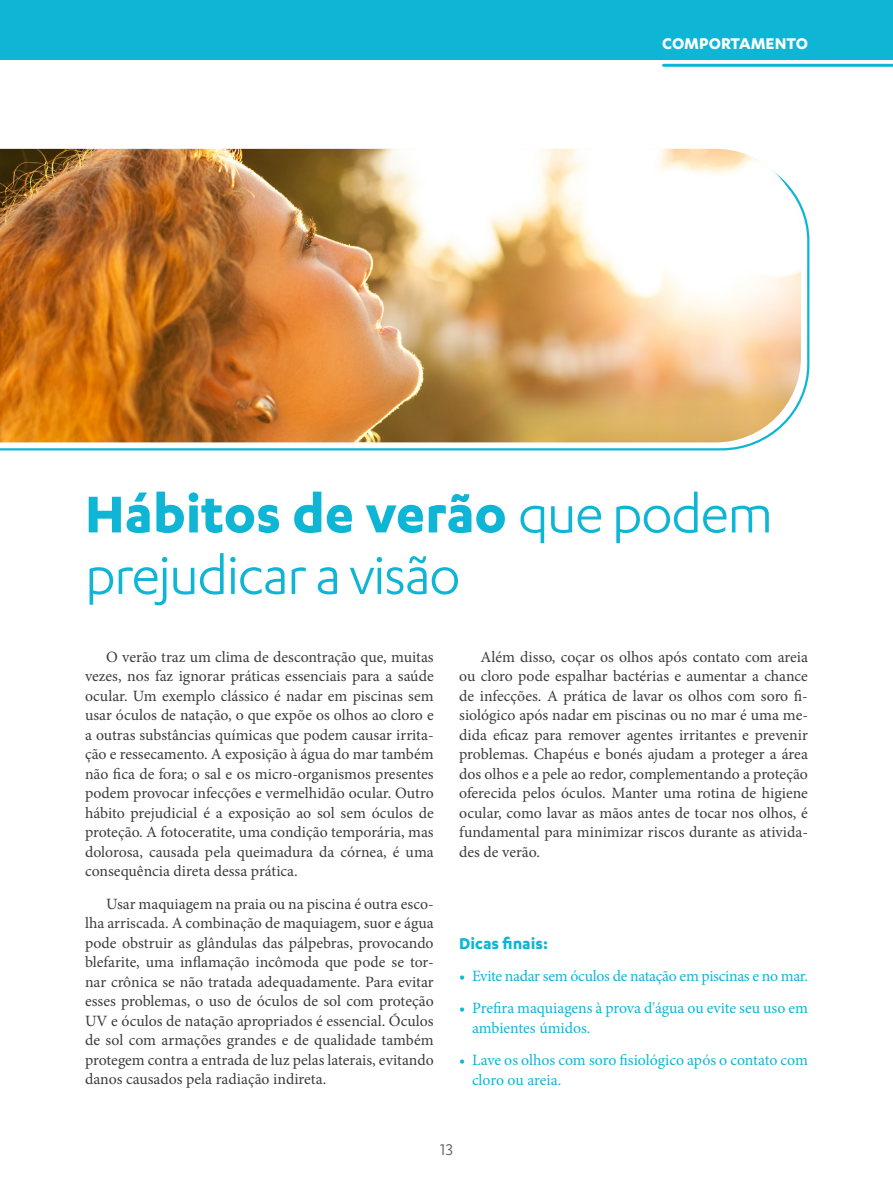
<style>
.page{position:relative;width:893px;height:1191px;background:#fff}
.page>*{position:absolute;margin:0;border:0;box-sizing:border-box;transform-origin:0 0}
.t1{font:60px/61.5px "Karbon";letter-spacing:-.025em;color:#0fb5d5}
.t2{font:700 18px "Karbon";color:#fff}
.t3{font:700 18px "Karbon";color:#0fb5d5}
.t4{font:18px "Karbon";color:#575756}
.t5{font:15.75px/19.5px "Minion Pro";color:#3c3c3b;text-align:justify}
.t6{font:15.75px/19.5px "Minion Pro";letter-spacing:-.01em;color:#0fb5d5}
.s1{font-weight:700}
</style>
<div class="page">
<svg style="left:1px;top:204px;width:809px;height:247px"></svg>
<img style="left:1px;top:149px;width:800px;height:293px">
<div style="left:0;top:0;width:893px;height:60px;background:#0fb5d5"></div>
<hr style="left:664px;top:64px;width:229px;height:3px;background:#0fb5d5">
<img style="left:0;top:0;width:1px;height:1191px">
<hr style="left:0;top:647px;width:1px;height:544px;background:#fff">
<hr style="left:0;top:834px;width:1px;height:357px;background:#0096ae">
<svg style="left:0;top:1099px;width:1px;height:65px"></svg>
<img style="left:0;top:177px;width:1px;height:298px">
<p class="t2" style="left:662px;top:33px;width:147px">COMPORTAMENTO</p>
<h1 class="t1" style="left:85px;top:482px;width:689px"><span class="s1">Hábitos de verão</span> que podem prejudicar a visão</h1>
<p class="t5" style="left:85px;top:647px;width:350px;text-indent:21px">O verão traz um clima de descontração que, muitas vezes, nos faz ignorar práticas essenciais para a saúde ocular. Um exemplo clássico é nadar em piscinas sem usar óculos de natação, o que expõe os olhos ao cloro e a outras substâncias químicas que podem causar irrita&shy;ção e ressecamento. A exposição à água do mar também não fica de fora; o sal e os micro-organismos presentes podem provocar infecções e vermelhidão ocular. Outro hábito prejudicial é a exposição ao sol sem óculos de proteção. A fotoceratite, uma condição temporária, mas dolorosa, causada pela queimadura da córnea, é uma consequência direta dessa prática.</p>
<p class="t5" style="left:85px;top:894px;width:350px;text-indent:21px">Usar maquiagem na praia ou na piscina é outra esco&shy;lha arriscada. A combinação de maquiagem, suor e água pode obstruir as glândulas das pálpebras, provocando blefarite, uma inflamação incômoda que pode se tor&shy;nar crônica se não tratada adequadamente. Para evitar esses problemas, o uso de óculos de sol com proteção UV e óculos de natação apropriados é essencial. Óculos de sol com armações grandes e de qualidade também protegem contra a entrada de luz pelas laterais, evitando danos causados pela radiação indireta.</p>
<p class="t5" style="left:459px;top:647px;width:350px;text-indent:21px">Além disso, coçar os olhos após contato com areia ou cloro pode espalhar bactérias e aumentar a chance de infecções. A prática de lavar os olhos com soro fi&shy;siológico após nadar em piscinas ou no mar é uma me&shy;dida eficaz para remover agentes irritantes e prevenir problemas. Chapéus e bonés ajudam a proteger a área dos olhos e a pele ao redor, complementando a proteção oferecida pelos óculos. Manter uma rotina de higiene ocular, como lavar as mãos antes de tocar nos olhos, é fundamental para minimizar riscos durante as ativida&shy;des de verão.</p>
<p class="t3" style="left:459px;top:933px;width:90px">Dicas finais:</p>
<p class="t6" style="left:459px;top:966px;width:350px">• Evite nadar sem óculos de natação em piscinas e no mar.</p>
<p class="t6" style="left:472px;top:998px;width:337px;text-indent:-13px">• Prefira maquiagens à prova d'água ou evite seu uso em ambientes úmidos.</p>
<p class="t6" style="left:472px;top:1050px;width:337px;text-indent:-13px">• Lave os olhos com soro fisiológico após o contato com cloro ou areia.</p>
<p class="t4" style="left:440px;top:1139px;width:14px">13</p>
</div>
